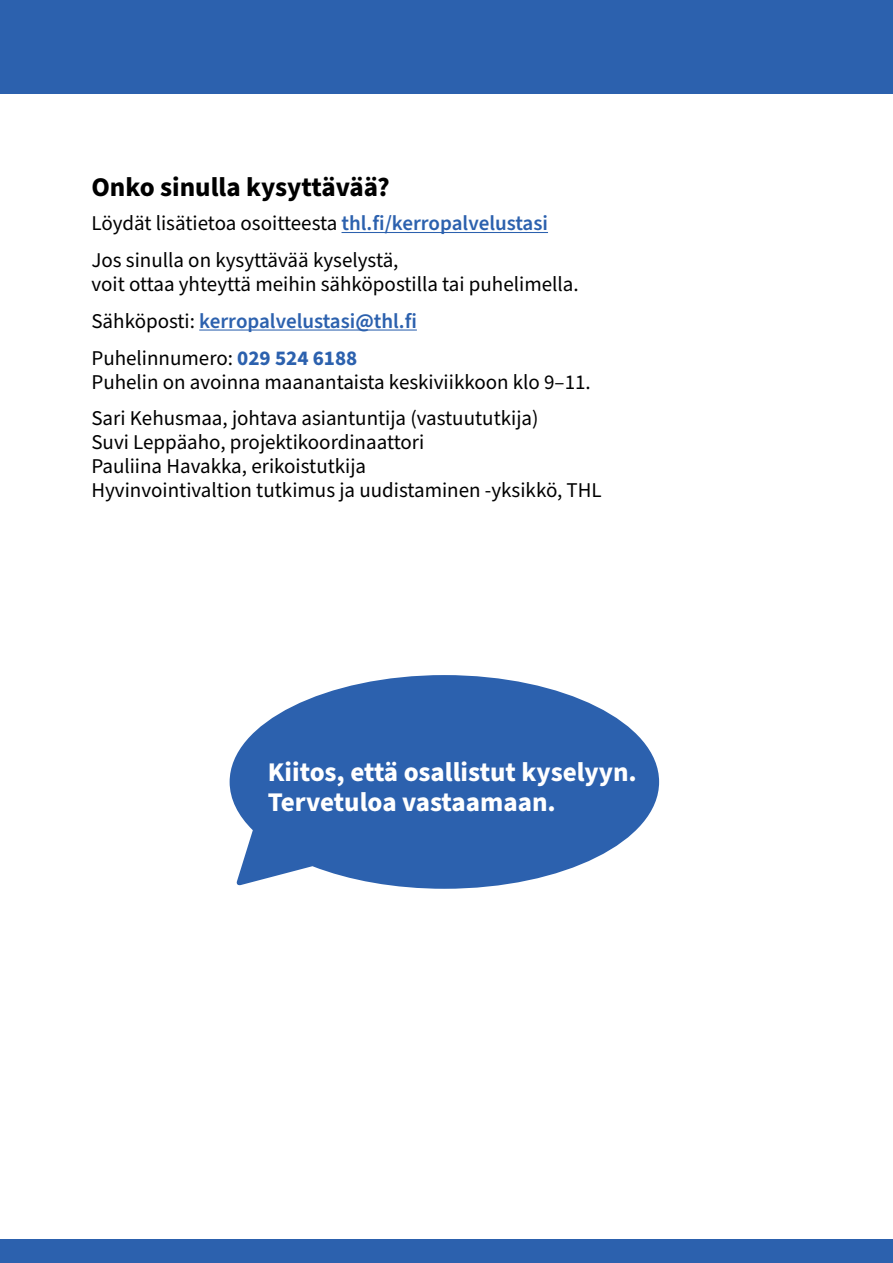
<style>
.page{position:relative;width:893px;height:1263px;background:#fff}
.page>*{position:absolute;margin:0;border:0;box-sizing:border-box;transform-origin:0 0}
.SAATE_Leipäteksti{font:700 27px/30px "Source Sans Pro";color:#fff}
.SAATE_Otsikko_2__h3{font:700 27px "Source Sans Pro";color:#000}
.SAATE_Leipäteksti-2{font:21px/24px "Source Sans Pro";color:#000}
.SAATE_Leipäteksti-3{font:600 21px "Source Sans Pro";color:#2c61ae}
.s1{font-weight:600;color:#2c61ae}
.s2{font-weight:400;color:#000}
.s3{font-weight:700;color:#2c61ae}
</style>
<div class="page">
<div style="left:0;top:0;width:893px;height:94px;background:#2c61ae"></div>
<div style="left:0;top:1239px;width:893px;height:24px;background:#2c61ae"></div>
<hr style="left:342px;top:232px;width:206px;height:1px;background:#2c61ae">
<hr style="left:199px;top:329px;width:218px;height:2px;background:#2c61ae">
<svg style="left:230px;top:675px;width:429px;height:214px;fill:#2c61ae"></svg>
<h3 class="SAATE_Otsikko_2__h3" style="left:91px;top:169px;width:300px">Onko sinulla kysyttävää?</h3>
<p class="SAATE_Leipäteksti-2" style="left:91px;top:212px;width:458px">Löydät lisätietoa osoitteesta <span class="s1">thl.fi/kerropalvelustasi</span></p>
<p class="SAATE_Leipäteksti-2" style="left:91px;top:249px;width:489px">Jos sinulla on kysyttävää kyselystä,<br>voit ottaa yhteyttä meihin sähköpostilla tai puhelimella.</p>
<p class="SAATE_Leipäteksti-3" style="left:91px;top:307px;width:327px"><span class="s2">Sähköposti:</span> kerropalvelustasi@thl.fi</p>
<p class="SAATE_Leipäteksti-2" style="left:91px;top:346px;width:501px">Puhelinnumero: <span class="s3">029 524 6188<br></span>Puhelin on avoinna maanantaista keskiviikkoon klo 9–11.</p>
<p class="SAATE_Leipäteksti-2" style="left:91px;top:407px;width:449px">Sari Kehusmaa, johtava asiantuntija (vastuututkija)<br>Suvi Leppäaho, projektikoordinaattori<br>Pauliina Havakka, erikoistutkija</p>
<p class="SAATE_Leipäteksti-2" style="left:91px;top:479px;width:512px">Hyvinvointivaltion tutkimus ja uudistaminen -yksikkö, THL</p>
<p class="SAATE_Leipäteksti" style="left:268px;top:758px;width:371px">Kiitos, että osallistut kyselyyn.<br>Tervetuloa vastaamaan.</p>
</div>
